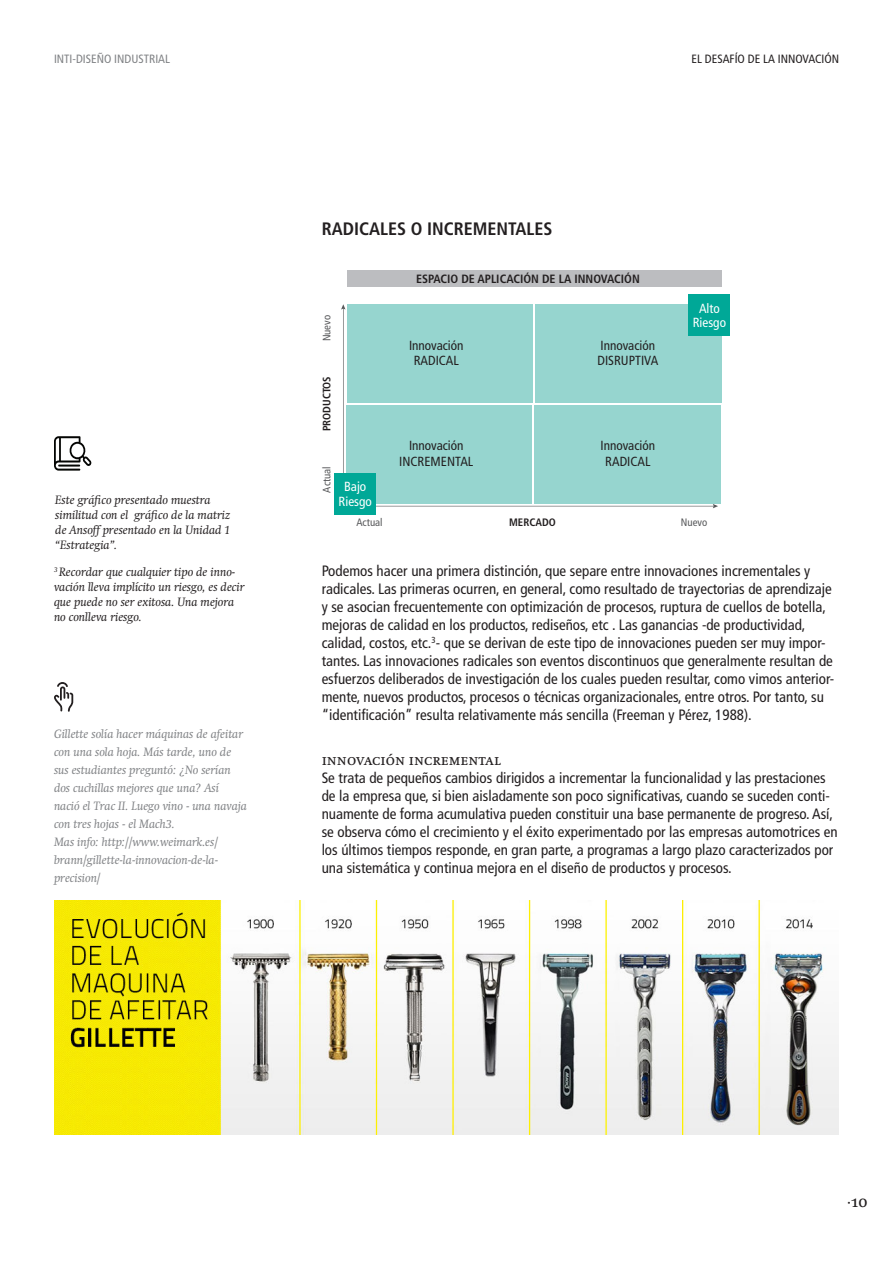
<style>
.page{position:relative;width:893px;height:1263px;background:#fff}
.page>*{position:absolute;margin:0;border:0;box-sizing:border-box;transform-origin:0 0}
.txt__frut_57_10_12_t{font:700 condensed 18px "Frutiger LT Std";color:#231f20}
.t1{font:16.5px "Swift Regular SC";color:#231f20}
.txt__frut_57_10_12_t-2{font:condensed 15px/18px "Frutiger LT Std";color:#231f20}
.txt__frut_57_10_12_t-3{font:15px "Swift Regular SC";color:#231f20}
.t2{font:condensed 13.2px/15.9px "Frutiger LT Std";color:#231f20;text-align:center}
.t3{font:condensed 13.2px/14.4px "Frutiger LT Std";color:#fff;text-align:center}
.links_herramientas{font:italic 12px/18px "Swift";color:#808285}
.links_herramientas-2{font:italic 12px/15px "Swift";color:#231f20}
.t4{font:700 condensed 12px "Frutiger LT Std";color:#231f20}
.t5{font:condensed 12px "Frutiger LT Std";color:#231f20}
.t6{font:condensed 12px "Frutiger LT Std";color:#808285}
.t7{font:condensed 10.8px "Frutiger LT Std";color:#57585a}
.t8{font:700 condensed 10.8px "Frutiger LT Std";color:#231f20}
</style>
<div class="page">
<svg style="left:54px;top:436px;width:38px;height:35px"></svg>
<div style="left:347px;top:270px;width:375px;height:17px;background:#bcbdc0"></div>
<div style="left:535px;top:304px;width:187px;height:98px;background:#96d5cf"></div>
<div style="left:347px;top:304px;width:186px;height:98px;background:#96d5cf"></div>
<div style="left:535px;top:405px;width:186px;height:98px;background:#96d5cf"></div>
<svg style="left:343px;top:308px;width:371px;height:198px"></svg>
<svg style="left:341px;top:304px;width:4px;height:6px"></svg>
<svg style="left:713px;top:504px;width:5px;height:4px"></svg>
<div style="left:689px;top:294px;width:41px;height:42px;background:#00a897"></div>
<div style="left:335px;top:473px;width:41px;height:41px;background:#00a897"></div>
<img style="left:55px;top:900px;width:784px;height:234px">
<svg style="left:54px;top:682px;width:19px;height:30px"></svg>
<p class="t6" style="left:54px;top:52px;width:118px">INTI-DISEÑO INDUSTRIAL</p>
<p class="t5" style="left:692px;top:52px;width:149px">EL DESAFÍO DE LA INNOVACIÓN</p>
<p class="txt__frut_57_10_12_t" style="left:322px;top:218px;width:232px">RADICALES O INCREMENTALES</p>
<p class="links_herramientas-2" style="left:55px;top:492px;width:177px">Este gráfico presentado muestra similitud con el gráfico de la matriz de Ansoff presentado en la Unidad 1 “Estrategia”.</p>
<p class="links_herramientas-2" style="left:54px;top:564px;width:192px"><sup>3</sup> Recordar que cualquier tipo de inno&shy;vación lleva implícito un riesgo, es decir que puede no ser exitosa. Una mejora no conlleva riesgo.</p>
<p class="links_herramientas" style="left:54px;top:725px;width:194px">Gillette solía hacer máquinas de afeitar con una sola hoja. Más tarde, uno de sus estudiantes preguntó: ¿No serían dos cuchillas mejores que una? Así nació el Trac II. Luego vino - una navaja con tres hojas - el Mach3.</p>
<p class="links_herramientas" style="left:54px;top:833px;width:166px;text-align:justify">Mas info: http://www.weimark.es/ brann/gillette-la-innovacion-de-la&shy;precision/</p>
<p class="t4" style="left:416px;top:272px;width:225px">ESPACIO DE APLICACIÓN DE LA INNOVACIÓN</p>
<p class="t7" style="left:321px;top:341px;width:28px;rotate:-90deg">Nuevo</p>
<p class="t8" style="left:320px;top:431px;width:57px;rotate:-90deg">PRODUCTOS</p>
<p class="t7" style="left:321px;top:492px;width:28px;rotate:-90deg">Actual</p>
<p class="t2" style="left:409px;top:337px;width:56px">Innovación<br>RADICAL</p>
<p class="t3" style="left:339px;top:480px;width:35px">Bajo<br>Riesgo</p>
<p class="t2" style="left:399px;top:438px;width:75px">Innovación<br>INCREMENTAL</p>
<p class="t7" style="left:356px;top:516px;width:28px">Actual</p>
<p class="t8" style="left:509px;top:516px;width:48px">MERCADO</p>
<p class="t2" style="left:597px;top:337px;width:62px;text-align:left">Innovación<br>DISRUPTIVA</p>
<p class="t2" style="left:601px;top:438px;width:56px">Innovación<br>RADICAL</p>
<p class="t3" style="left:693px;top:301px;width:35px">Alto<br>Riesgo</p>
<p class="t7" style="left:681px;top:516px;width:28px">Nuevo</p>
<p class="txt__frut_57_10_12_t-2" style="left:322px;top:561px;width:514px">Podemos hacer una primera distinción, que separe entre innovaciones incrementales y radicales. Las primeras ocurren, en general, como resultado de trayectorias de aprendizaje y se asocian frecuentemente con optimización de procesos, ruptura de cuellos de botella, mejoras de calidad en los productos, rediseños, etc . Las ganancias -de productividad, calidad, costos, etc.<sup>3</sup>- que se derivan de este tipo de innovaciones pueden ser muy impor&shy;tantes. Las innovaciones radicales son eventos discontinuos que generalmente resultan de esfuerzos deliberados de investigación de los cuales pueden resultar, como vimos anterior&shy;mente, nuevos productos, procesos o técnicas organizacionales, entre otros. Por tanto, su “identificación” resulta relativamente más sencilla (Freeman y Pérez, 1988).</p>
<p class="txt__frut_57_10_12_t-3" style="left:322px;top:751px;width:181px">innovación incremental</p>
<p class="txt__frut_57_10_12_t-2" style="left:322px;top:768px;width:518px">Se trata de pequeños cambios dirigidos a incrementar la funcionalidad y las prestaciones de la empresa que, si bien aisladamente son poco significativas, cuando se suceden conti&shy;nuamente de forma acumulativa pueden constituir una base permanente de progreso. Así, se observa cómo el crecimiento y el éxito experimentado por las empresas automotrices en los últimos tiempos responde, en gran parte, a programas a largo plazo caracterizados por una sistemática y continua mejora en el diseño de productos y procesos.</p>
<p class="t1" style="left:847px;top:1192px;width:22px">·10</p>
</div>
